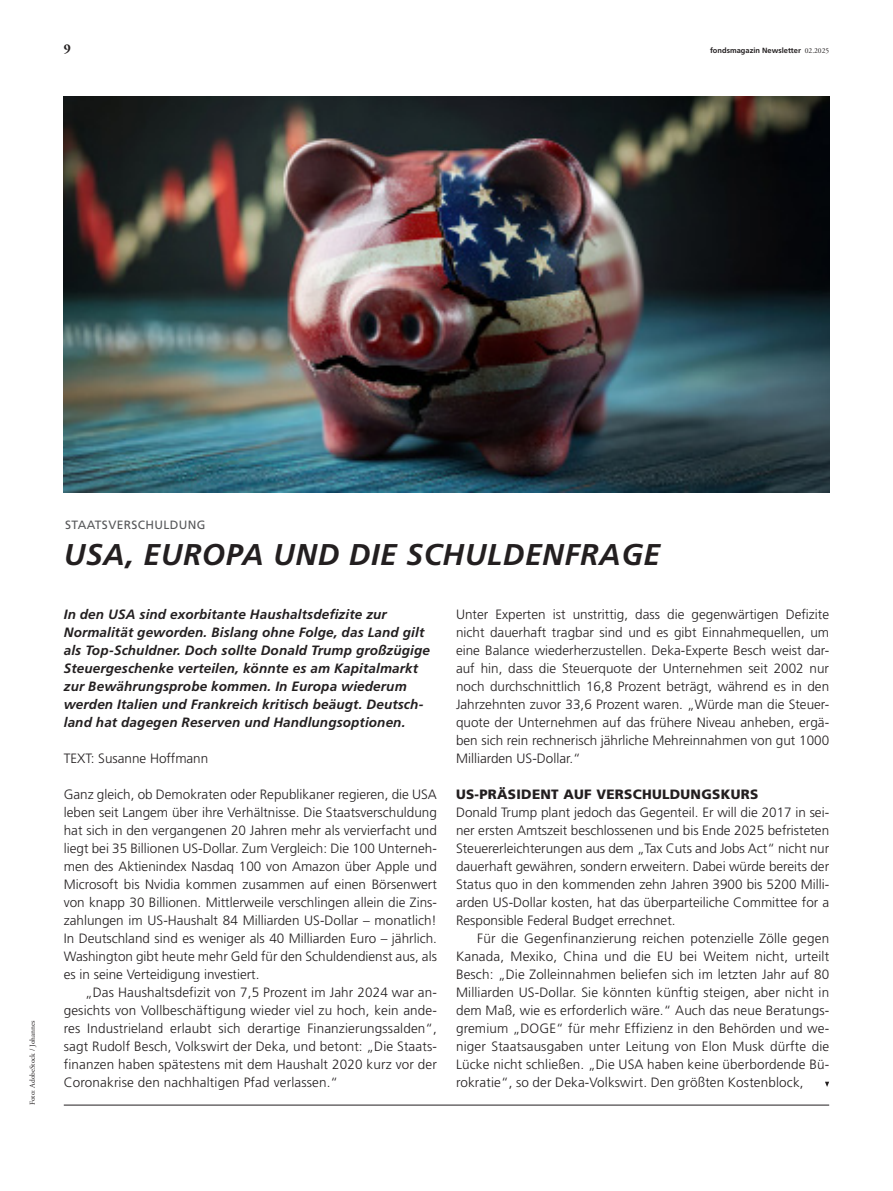
<style>
.page{position:relative;width:893px;height:1191px;background:#fff}
.page>*{position:absolute;margin:0;border:0;box-sizing:border-box;transform-origin:0 0}
.foma_2023_-_Headline{font:italic 700 30px "Deka Frutiger Mac";letter-spacing:.02em;color:#231f20}
.foma_2023_-_Fließtext{font:300 13.5px/18px "Deka Frutiger Mac";color:#231f20;text-align:justify}
.foma_2023_-_Fließtext_mit_Einzug{font:300 13.5px/18px "Deka Frutiger Mac";letter-spacing:.01em;color:#231f20;text-align:justify}
.foma_2023_-_Einleitungstitel{font:italic 700 13.5px/18px "Deka Frutiger Mac";letter-spacing:.01em;color:#231f20}
.foma_2023_-_Zwischentitel{font:900 13.5px "Deka Frutiger Mac";letter-spacing:.02em;color:#231f20}
.foma_2023_-_Einleitungstitel-2{font:300 13.5px "Deka Frutiger Mac";color:#231f20}
.t1{font:700 13.5px "Deka A Garamond Mac";color:#231f20}
.foma_2023_-_Subheadline{font:12px "Deka Frutiger Mac";letter-spacing:.03em;color:#57585a}
.t2{font:700 7.5px "Deka Frutiger Mac";color:#231f20}
.foma_2023_-_Bildnachweis___Credits{font:7.5px "Deka A Garamond Mac";color:#231f20}
.s1{font-family:"Deka A Garamond Mac";font-weight:400}
</style>
<div class="page">
<hr style="left:64px;top:1104px;width:765px;height:1px;background:#231f20">
<img style="left:64px;top:97px;width:765px;height:396px">
<svg style="left:825px;top:1081px;width:4px;height:6px"></svg>
<p class="t1" style="left:64px;top:41px;width:9px">9</p>
<p class="t2" style="left:710px;top:46px;width:121px">fondsmagazin Newsletter <span class="s1">02.2025</span></p>
<p class="foma_2023_-_Bildnachweis___Credits" style="left:28px;top:1105px;width:86px;rotate:-90deg">Foto: AdobeStock / Johannes</p>
<p class="foma_2023_-_Subheadline" style="left:65px;top:518px;width:142px">STAATSVERSCHULDUNG</p>
<p class="foma_2023_-_Headline" style="left:64px;top:538px;width:598px">USA, EUROPA UND DIE SCHULDENFRAGE</p>
<p class="foma_2023_-_Einleitungstitel" style="left:64px;top:605px;width:368px">In den USA sind exorbitante Haushaltsdefizite zur Normalität geworden. Bislang ohne Folge, das Land gilt als Top-Schuldner. Doch sollte Donald Trump großzügige Steuergeschenke verteilen, könnte es am Kapitalmarkt zur Bewährungsprobe kommen. In Europa wiederum werden Italien und Frankreich kritisch beäugt. Deutsch&shy;land hat dagegen Reserven und Handlungsoptionen.</p>
<p class="foma_2023_-_Einleitungstitel-2" style="left:64px;top:751px;width:146px">TEXT: Susanne Hoffmann</p>
<p class="foma_2023_-_Fließtext" style="left:64px;top:785px;width:375px">Ganz gleich, ob Demokraten oder Republikaner regieren, die USA leben seit Langem über ihre Verhältnisse. Die Staatsverschuldung hat sich in den vergangenen 20 Jahren mehr als vervierfacht und liegt bei 35 Billionen US-Dollar. Zum Vergleich: Die 100 Unterneh&shy;men des Aktienindex Nasdaq 100 von Amazon über Apple und Microsoft bis Nvidia kommen zusammen auf einen Börsenwert von knapp 30 Billionen. Mittlerweile verschlingen allein die Zins&shy;zahlungen im US-Haushalt 84 Milliarden US-Dollar – monatlich!<br>In Deutschland sind es weniger als 40 Milliarden Euro – jährlich.<br>Washington gibt heute mehr Geld für den Schuldendienst aus, als es in seine Verteidigung investiert.</p>
<p class="foma_2023_-_Fließtext_mit_Einzug" style="left:64px;top:983px;width:375px;text-indent:21px">„Das Haushaltsdefizit von 7,5 Prozent im Jahr 2024 war an&shy;gesichts von Vollbeschäftigung wieder viel zu hoch, kein ande&shy;res Industrieland erlaubt sich derartige Finanzierungssalden“, sagt Rudolf Besch, Volkswirt der Deka, und betont: „Die Staats&shy;finanzen haben spätestens mit dem Haushalt 2020 kurz vor der Coronakrise den nachhaltigen Pfad verlassen.“</p>
<p class="foma_2023_-_Fließtext" style="left:456px;top:605px;width:375px">Unter Experten ist unstrittig, dass die gegenwärtigen Defizite nicht dauerhaft tragbar sind und es gibt Einnahmequellen, um eine Balance wiederherzustellen. Deka-Experte Besch weist dar&shy;auf hin, dass die Steuerquote der Unternehmen seit 2002 nur noch durchschnittlich 16,8 Prozent beträgt, während es in den Jahrzehnten zuvor 33,6 Prozent waren. „Würde man die Steuer&shy;quote der Unternehmen auf das frühere Niveau anheben, ergä&shy;ben sich rein rechnerisch jährliche Mehreinnahmen von gut 1000<br>Milliarden US-Dollar.“</p>
<p class="foma_2023_-_Zwischentitel" style="left:456px;top:787px;width:304px">US-PRÄSIDENT AUF VERSCHULDUNGSKURS</p>
<p class="foma_2023_-_Fließtext" style="left:456px;top:803px;width:375px">Donald Trump plant jedoch das Gegenteil. Er will die 2017 in sei&shy;ner ersten Amtszeit beschlossenen und bis Ende 2025 befristeten Steuererleichterungen aus dem „Tax Cuts and Jobs Act“ nicht nur dauerhaft gewähren, sondern erweitern. Dabei würde bereits der Status quo in den kommenden zehn Jahren 3900 bis 5200 Milli&shy;arden US-Dollar kosten, hat das überparteiliche Committee for a Responsible Federal Budget errechnet.</p>
<p class="foma_2023_-_Fließtext_mit_Einzug" style="left:456px;top:929px;width:375px;text-indent:21px">Für die Gegenfinanzierung reichen potenzielle Zölle gegen Kanada, Mexiko, China und die EU bei Weitem nicht, urteilt Besch: „Die Zolleinnahmen beliefen sich im letzten Jahr auf 80<br>Milliarden US-Dollar. Sie könnten künftig steigen, aber nicht in dem Maß, wie es erforderlich wäre.“ Auch das neue Beratungs&shy;gremium „DOGE“ für mehr Effizienz in den Behörden und we&shy;niger Staatsausgaben unter Leitung von Elon Musk dürfte die Lücke nicht schließen. „Die USA haben keine überbordende Bü&shy;rokratie“, so der Deka-Volkswirt. Den größten Kostenblock,</p>
</div>
